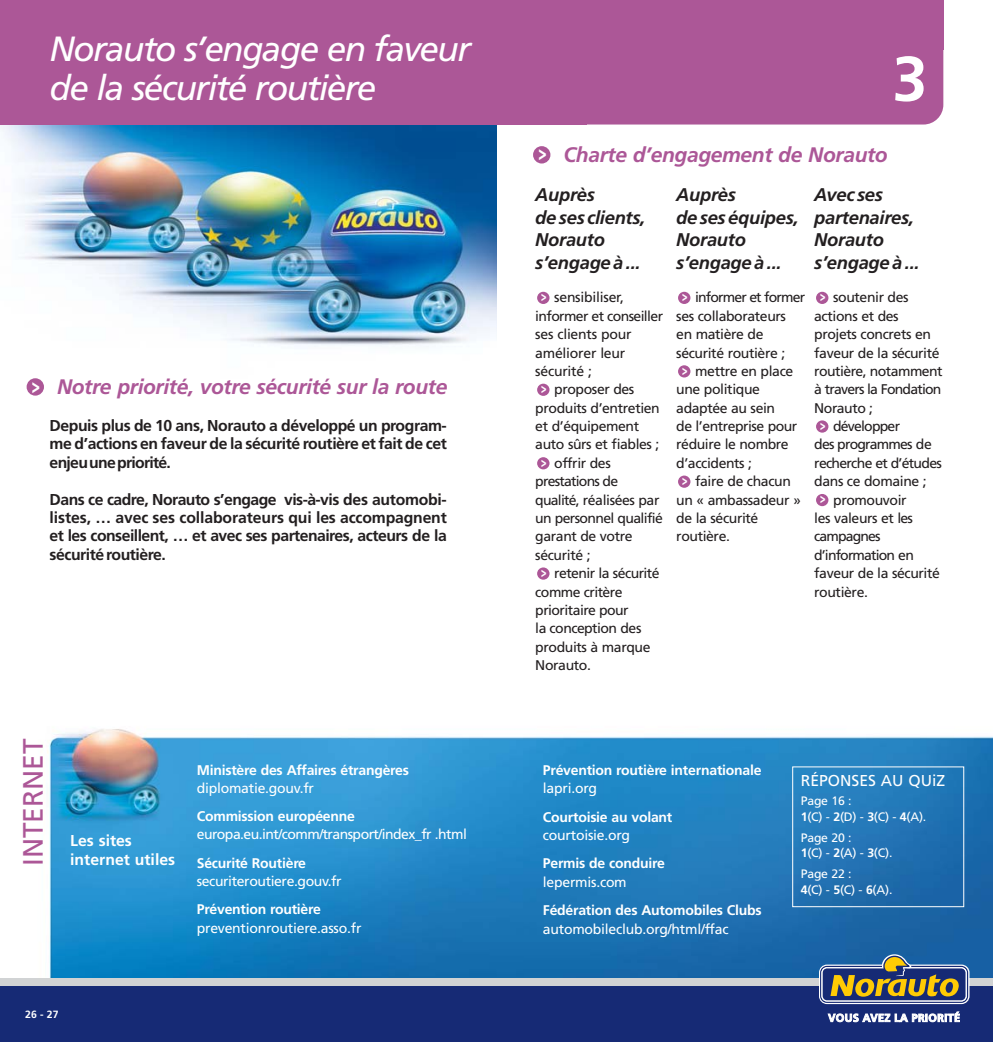
<style>
.page{position:relative;width:993px;height:1042px;background:#fff}
.page>*{position:absolute;margin:0;border:0;box-sizing:border-box;transform-origin:0 0}
.t1{font:700 63px "Frutiger";color:#fff}
.t2{font:italic 35px/38.5px "Frutiger";letter-spacing:-.045em;color:#fff}
.t3{font:28px "Frutiger";color:#ac5797}
.t4{font:italic 700 21px "Frutiger";letter-spacing:-.015em;color:#ac5797}
.t5{font:italic 700 18.38px/22.8px "Frutiger";letter-spacing:-.015em;color:#231f20}
.t6{font:700 15.75px/18.4px "Frutiger";letter-spacing:-.03em;color:#231f20;text-align:justify}
.t7{font:700 15.75px/19.2px "Frutiger";color:#fff}
.t8{font:15.75px "Frutiger";color:#fff}
.t9{font:14px/18.4px "Frutiger";letter-spacing:-.03em;color:#231f20}
.t10{font:700 14px "Frutiger";letter-spacing:-.015em;color:#fff}
.t11{font:14px "Frutiger";letter-spacing:-.015em;color:#fff}
.t12{font:14px "Frutiger";letter-spacing:-.055em;color:#231f20}
.t13{font:14px "Frutiger";letter-spacing:-.04em;color:#fff}
.t14{font:14px "Frutiger";letter-spacing:-.06em;color:#231f20}
.t15{font:14px "Frutiger";letter-spacing:-.05em;color:#231f20}
.t16{font:900 14px "Frutiger";color:#fff;scale:.65 1}
.t17{font:12.25px/15.8px "Frutiger";letter-spacing:-.015em;color:#fff}
.t18{font:700 10.5px "Frutiger";color:#fff}
.s1{font-weight:900;font-style:normal;color:#fff}
.s2{font-weight:700}
</style>
<div class="page">
<img style="left:47px;top:729px;width:945px;height:249px">
<img style="left:0;top:125px;width:496px;height:254px">
<div style="left:586px;top:50px;width:357px;height:75px;background:#ac5797"></div>
<div style="left:0;top:0;width:586px;height:125px;background:#ac5797"></div>
<div style="left:0;top:0;width:943px;height:50px;background:#ac5797"></div>
<div style="left:537px;top:567px;width:12px;height:13px;background:#ac5797;border-radius:50%"></div>
<div style="left:537px;top:457px;width:12px;height:12px;background:#ac5797;border-radius:50%"></div>
<div style="left:537px;top:384px;width:12px;height:12px;background:#ac5797;border-radius:50%"></div>
<div style="left:537px;top:292px;width:12px;height:12px;background:#ac5797;border-radius:50%"></div>
<svg style="left:677px;top:475px;width:13px;height:13px"></svg>
<div style="left:677px;top:365px;width:13px;height:12px;background:#ac5797;border-radius:50%"></div>
<div style="left:677px;top:292px;width:13px;height:12px;background:#ac5797;border-radius:50%"></div>
<div style="left:815px;top:494px;width:13px;height:12px;background:#ac5797;border-radius:50%"></div>
<svg style="left:815px;top:420px;width:13px;height:13px"></svg>
<div style="left:815px;top:292px;width:13px;height:12px;background:#ac5797;border-radius:50%"></div>
<div style="left:27px;top:378px;width:17px;height:18px;background:#ac5797;border-radius:50%"></div>
<div style="left:533px;top:146px;width:17px;height:17px;background:#ac5797;border-radius:50%"></div>
<div style="left:0;top:978px;width:992px;height:14px;background:#d1d3d4"></div>
<div style="left:0;top:987px;width:992px;height:55px;background:#162a75"></div>
<div style="left:792px;top:766px;width:171px;height:141px;border:1px solid #fff"></div>
<svg style="left:827px;top:1011px;width:132px;height:11px"></svg>
<svg style="left:818px;top:964px;width:151px;height:40px"></svg>
<div style="left:819px;top:966px;width:148px;height:37px;border:1px solid #162a75;border-radius:6px"></div>
<svg style="left:821px;top:954px;width:145px;height:47px"></svg>
<h2 class="t2" style="left:50px;top:33px;width:422px">Norauto s’engage en faveur de la sécurité routière</h2>
<h3 class="t4" style="left:32px;top:378px;width:417px"><span class="s1">&gt;</span> Notre priorité, votre sécurité sur la route</h3>
<p class="t6" style="left:50px;top:418px;width:398px">Depuis plus de 10 ans, Norauto a développé un program&shy;me d’actions en faveur de la sécurité routière et fait de cet enjeu une priorité.</p>
<p class="t6" style="left:50px;top:491px;width:398px">Dans ce cadre, Norauto s’engage vis-à-vis des automobi&shy;listes, … avec ses collaborateurs qui les accompagnent et les conseillent, … et avec ses partenaires, acteurs de la sécurité routière.</p>
<h3 class="t3" style="left:22px;top:866px;width:129px;rotate:-90deg">INTERNET</h3>
<p class="t7" style="left:70px;top:832px;width:106px">Les sites internet utiles</p>
<p class="t10" style="left:197px;top:764px;width:214px">Ministère des Affaires étrangères</p>
<p class="t11" style="left:197px;top:782px;width:119px">diplomatie.gouv.fr</p>
<p class="t10" style="left:197px;top:810px;width:160px">Commission européenne</p>
<p class="t13" style="left:197px;top:829px;width:271px">europa.eu.int/comm/transport/index_fr .html</p>
<p class="t10" style="left:197px;top:857px;width:111px">Sécurité Routière</p>
<p class="t11" style="left:197px;top:875px;width:146px">securiteroutiere.gouv.fr</p>
<p class="t10" style="left:197px;top:904px;width:126px">Prévention routière</p>
<p class="t11" style="left:197px;top:922px;width:166px">preventionroutiere.asso.fr</p>
<p class="t18" style="left:25px;top:1010px;width:35px">26 - 27</p>
<h1 class="t1" style="left:892px;top:54px;width:37px">3</h1>
<h3 class="t4" style="left:538px;top:146px;width:351px"><span class="s1">&gt;</span> Charte d’engagement de Norauto</h3>
<h3 class="t5" style="left:535px;top:184px;width:112px">Auprès<br>de ses clients,<br>Norauto s’engage à ...</h3>
<p class="t9" style="left:554px;top:289px;width:71px">sensibiliser,</p>
<p class="t9" style="left:535px;top:308px;width:129px">informer et conseiller</p>
<p class="t9" style="left:535px;top:326px;width:98px">ses clients pour</p>
<p class="t9" style="left:535px;top:345px;width:91px">améliorer leur</p>
<p class="t9" style="left:535px;top:363px;width:58px">sécurité ;</p>
<p class="t9" style="left:554px;top:381px;width:82px">proposer des</p>
<p class="t9" style="left:535px;top:400px;width:126px">produits d’entretien</p>
<p class="t9" style="left:535px;top:418px;width:105px">et d’équipement</p>
<p class="t9" style="left:535px;top:436px;width:126px">auto sûrs et fiables ;</p>
<p class="t9" style="left:554px;top:455px;width:58px">offrir des</p>
<p class="t12" style="left:535px;top:476px;width:84px">prestations de</p>
<p class="t9" style="left:535px;top:492px;width:126px">qualité, réalisées par</p>
<p class="t9" style="left:535px;top:510px;width:129px">un personnel qualifié</p>
<p class="t9" style="left:535px;top:528px;width:99px">garant de votre</p>
<p class="t9" style="left:535px;top:547px;width:57px">sécurité ;</p>
<p class="t9" style="left:554px;top:565px;width:107px">retenir la sécurité</p>
<p class="t9" style="left:535px;top:583px;width:89px">comme critère</p>
<p class="t9" style="left:535px;top:602px;width:95px">prioritaire pour</p>
<p class="t9" style="left:535px;top:620px;width:108px">la conception des</p>
<p class="t9" style="left:535px;top:639px;width:117px">produits à marque</p>
<p class="t9" style="left:535px;top:657px;width:57px">Norauto.</p>
<p class="t16" style="left:541px;top:291px;width:10px">&gt;</p>
<p class="t16" style="left:541px;top:383px;width:10px">&gt;</p>
<p class="t16" style="left:541px;top:456px;width:10px">&gt;</p>
<p class="t16" style="left:541px;top:566px;width:10px">&gt;</p>
<h3 class="t5" style="left:676px;top:184px;width:124px">Auprès<br>de ses équipes,<br>Norauto s’engage à ...</h3>
<p class="t9" style="left:676px;top:289px;width:130px;text-indent:19px">informer et former ses collaborateurs en matière de sécurité routière ;</p>
<p class="t9" style="left:676px;top:363px;width:123px;text-indent:19px">mettre en place une politique adaptée au sein<br>de l’entreprise pour réduire le nombre d’accidents ;</p>
<p class="t9" style="left:676px;top:473px;width:126px;text-indent:19px">faire de chacun un « ambassadeur » de la sécurité routière.</p>
<p class="t16" style="left:682px;top:291px;width:10px">&gt;</p>
<p class="t16" style="left:682px;top:364px;width:10px">&gt;</p>
<p class="t16" style="left:682px;top:474px;width:10px">&gt;</p>
<h3 class="t5" style="left:814px;top:184px;width:107px">Avec ses partenaires,<br>Norauto s’engage à ...</h3>
<p class="t9" style="left:832px;top:289px;width:77px">soutenir des</p>
<p class="t9" style="left:814px;top:308px;width:86px">actions et des</p>
<p class="t9" style="left:814px;top:326px;width:118px">projets concrets en</p>
<p class="t9" style="left:814px;top:345px;width:127px">faveur de la sécurité</p>
<p class="t9" style="left:814px;top:363px;width:130px">routière, notamment</p>
<p class="t12" style="left:814px;top:384px;width:129px">à travers la Fondation</p>
<p class="t9" style="left:814px;top:400px;width:60px">Norauto ;</p>
<p class="t12" style="left:832px;top:420px;width:68px">développer</p>
<p class="t12" style="left:814px;top:439px;width:119px">des programmes de</p>
<p class="t15" style="left:814px;top:457px;width:129px">recherche et d’études</p>
<p class="t9" style="left:814px;top:473px;width:114px">dans ce domaine ;</p>
<p class="t9" style="left:832px;top:492px;width:75px">promouvoir</p>
<p class="t9" style="left:814px;top:510px;width:100px">les valeurs et les</p>
<p class="t14" style="left:814px;top:531px;width:68px">campagnes</p>
<p class="t14" style="left:814px;top:549px;width:101px">d’information en</p>
<p class="t9" style="left:814px;top:565px;width:127px">faveur de la sécurité</p>
<p class="t9" style="left:814px;top:583px;width:55px">routière.</p>
<p class="t16" style="left:819px;top:291px;width:10px">&gt;</p>
<p class="t16" style="left:819px;top:419px;width:10px">&gt;</p>
<p class="t16" style="left:819px;top:493px;width:10px">&gt;</p>
<p class="t10" style="left:542px;top:764px;width:220px">Prévention routière internationale</p>
<p class="t11" style="left:542px;top:783px;width:56px">lapri.org</p>
<p class="t10" style="left:542px;top:811px;width:131px">Courtoisie au volant</p>
<p class="t11" style="left:542px;top:829px;width:89px">courtoisie.org</p>
<p class="t10" style="left:542px;top:858px;width:123px">Permis de conduire</p>
<p class="t11" style="left:542px;top:876px;width:85px">lepermis.com</p>
<p class="t10" style="left:542px;top:904px;width:220px">Fédération des Automobiles Clubs</p>
<p class="t11" style="left:542px;top:923px;width:187px">automobileclub.org/html/ffac</p>
<p class="t8" style="left:800px;top:774px;width:146px">RÉPONSES AU QUiZ</p>
<p class="t17" style="left:800px;top:794px;width:127px">Page 16 :<br><span class="s2">1</span>(C) - <span class="s2">2</span>(D) - <span class="s2">3</span>(C) - <span class="s2">4</span>(A).</p>
<p class="t17" style="left:800px;top:830px;width:93px">Page 20 :<br><span class="s2">1</span>(C) - <span class="s2">2</span>(A) - <span class="s2">3</span>(C).</p>
<p class="t17" style="left:800px;top:867px;width:93px">Page 22 :<br><span class="s2">4</span>(C) - <span class="s2">5</span>(C) - <span class="s2">6</span>(A).</p>
</div>
